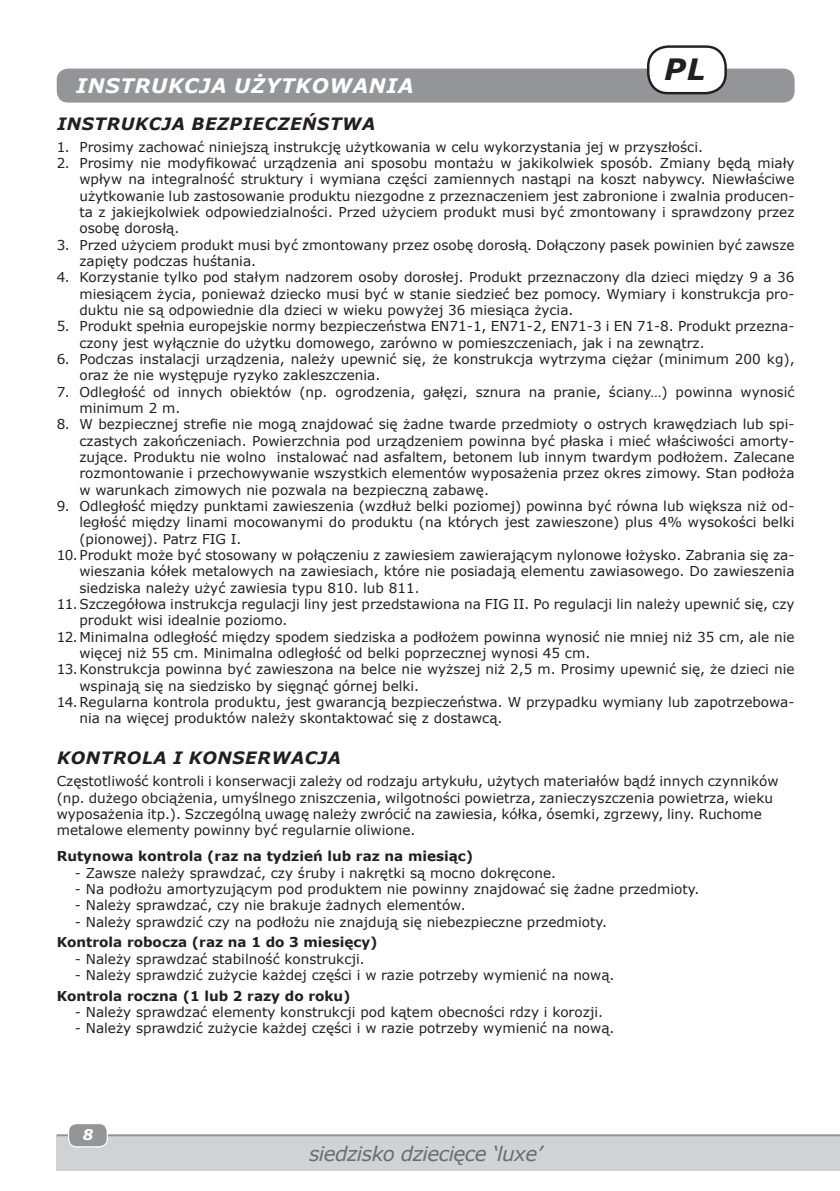
<style>
.page{position:relative;width:840px;height:1191px;background:#fff}
.page>*{position:absolute;margin:0;border:0;box-sizing:border-box;transform-origin:0 0}
.titel{font:italic 700 29.4px "Verdana";color:#231f20}
.titel_onderaan{font:italic 20px "Verdana";letter-spacing:-.03em;color:#6c6d70}
.witte_titel{font:italic 700 20px "Verdana";letter-spacing:.035em;color:#fff}
.titel-2{font:italic 700 17px "Verdana";letter-spacing:.035em;color:#231f20}
.t1{font:italic 700 14.6px "Verdana";color:#fff}
.inleidingstekst{font:13.6px/16.4px "Verdana";color:#231f20}
.standaard{font:13.6px "Verdana";color:#231f20}
.standaard-2{font:700 13.6px "Verdana";color:#231f20}
</style>
<div class="page">
<div style="left:57px;top:1135px;width:782px;height:35px;background:#d1d2d4"></div>
<hr style="left:57px;top:1134px;width:782px;height:2px;background:#939598">
<div style="left:68px;top:1123px;width:39px;height:23px;background:#939598;border-radius:8px"></div>
<div style="left:68px;top:1123px;width:40px;height:24px;border:1px solid #fff;border-radius:8px"></div>
<div style="left:57px;top:69px;width:737px;height:34px;background:#939598;border-radius:11px"></div>
<div style="left:647px;top:47px;width:78px;height:46px;background:#fff;border-radius:20px"></div>
<div style="left:646px;top:45px;width:80px;height:49px;border:2px solid #231f20;border-radius:20px"></div>
<p class="witte_titel" style="left:76px;top:72px;width:339px">INSTRUKCJA UŻYTKOWANIA</p>
<p class="titel" style="left:663px;top:48px;width:43px">PL</p>
<p class="titel-2" style="left:57px;top:112px;width:319px">INSTRUKCJA BEZPIECZEŃSTWA</p>
<p class="inleidingstekst" style="left:57px;top:138px;width:647px">1. Prosimy zachować niniejszą instrukcję użytkowania w celu wykorzystania jej w przyszłości.</p>
<p class="inleidingstekst" style="left:79px;top:155px;width:716px;text-align:justify;text-indent:-23px">2. Prosimy nie modyfikować urządzenia ani sposobu montażu w jakikolwiek sposób. Zmiany będą miały wpływ na integralność struktury i wymiana części zamiennych nastąpi na koszt nabywcy. Niewłaściwe użytkowanie lub zastosowanie produktu niezgodne z przeznaczeniem jest zabronione i zwalnia producen&shy;ta z jakiejkolwiek odpowiedzialności. Przed użyciem produkt musi być zmontowany i sprawdzony przez osobę dorosłą.</p>
<p class="inleidingstekst" style="left:79px;top:236px;width:716px;text-indent:-23px">3. Przed użyciem produkt musi być zmontowany przez osobę dorosłą. Dołączony pasek powinien być zawsze zapięty podczas huśtania.</p>
<p class="inleidingstekst" style="left:79px;top:269px;width:716px;text-align:justify;text-indent:-23px">4. Korzystanie tylko pod stałym nadzorem osoby dorosłej. Produkt przeznaczony dla dzieci między 9 a 36 miesiącem życia, ponieważ dziecko musi być w stanie siedzieć bez pomocy. Wymiary i konstrukcja pro&shy;duktu nie są odpowiednie dla dzieci w wieku powyżej 36 miesiąca życia.</p>
<p class="inleidingstekst" style="left:79px;top:318px;width:716px;text-indent:-23px">5. Produkt spełnia europejskie normy bezpieczeństwa EN71-1, EN71-2, EN71-3 i EN 71-8. Produkt przezna&shy;czony jest wyłącznie do użytku domowego, zarówno w pomieszczeniach, jak i na zewnątrz.</p>
<p class="inleidingstekst" style="left:79px;top:351px;width:716px;text-indent:-23px">6. Podczas instalacji urządzenia, należy upewnić się, że konstrukcja wytrzyma ciężar (minimum 200 kg), oraz że nie występuje ryzyko zakleszczenia.</p>
<p class="inleidingstekst" style="left:79px;top:383px;width:716px;text-indent:-23px">7. Odległość od innych obiektów (np. ogrodzenia, gałęzi, sznura na pranie, ściany…) powinna wynosić minimum 2 m.</p>
<p class="inleidingstekst" style="left:79px;top:416px;width:716px;text-align:justify;text-indent:-23px">8. W bezpiecznej strefie nie mogą znajdować się żadne twarde przedmioty o ostrych krawędziach lub spi&shy;czastych zakończeniach. Powierzchnia pod urządzeniem powinna być płaska i mieć właściwości amorty&shy;zujące. Produktu nie wolno instalować nad asfaltem, betonem lub innym twardym podłożem. Zalecane rozmontowanie i przechowywanie wszystkich elementów wyposażenia przez okres zimowy. Stan podłoża w warunkach zimowych nie pozwala na bezpieczną zabawę.</p>
<p class="inleidingstekst" style="left:79px;top:497px;width:716px;text-align:justify;text-indent:-23px">9. Odległość między punktami zawieszenia (wzdłuż belki poziomej) powinna być równa lub większa niż od&shy;ległość między linami mocowanymi do produktu (na których jest zawieszone) plus 4% wysokości belki (pionowej). Patrz FIG I.</p>
<p class="inleidingstekst" style="left:79px;top:546px;width:716px;text-align:justify;text-indent:-23px">10.Produkt może być stosowany w połączeniu z zawiesiem zawierającym nylonowe łożysko. Zabrania się za&shy;wieszania kółek metalowych na zawiesiach, które nie posiadają elementu zawiasowego. Do zawieszenia siedziska należy użyć zawiesia typu 810. lub 811.</p>
<p class="inleidingstekst" style="left:79px;top:595px;width:716px;text-indent:-23px">11.Szczegółowa instrukcja regulacji liny jest przedstawiona na FIG II. Po regulacji lin należy upewnić się, czy produkt wisi idealnie poziomo.</p>
<p class="inleidingstekst" style="left:79px;top:628px;width:716px;text-indent:-23px">12.Minimalna odległość między spodem siedziska a podłożem powinna wynosić nie mniej niż 35 cm, ale nie więcej niż 55 cm. Minimalna odległość od belki poprzecznej wynosi 45 cm.</p>
<p class="inleidingstekst" style="left:79px;top:661px;width:716px;text-indent:-23px">13.Konstrukcja powinna być zawieszona na belce nie wyższej niż 2,5 m. Prosimy upewnić się, że dzieci nie wspinają się na siedzisko by sięgnąć górnej belki.</p>
<p class="inleidingstekst" style="left:79px;top:693px;width:716px;text-indent:-23px">14.Regularna kontrola produktu, jest gwarancją bezpieczeństwa. W przypadku wymiany lub zapotrzebowa&shy;nia na więcej produktów należy skontaktować się z dostawcą.</p>
<p class="titel-2" style="left:57px;top:746px;width:285px">KONTROLA I KONSERWACJA</p>
<p class="inleidingstekst" style="left:57px;top:773px;width:722px">Częstotliwość kontroli i konserwacji zależy od rodzaju artykułu, użytych materiałów bądź innych czynników (np. dużego obciążenia, umyślnego zniszczenia, wilgotności powietrza, zanieczyszczenia powietrza, wieku wyposażenia itp.). Szczególną uwagę należy zwrócić na zawiesia, kółka, ósemki, zgrzewy, liny. Ruchome metalowe elementy powinny być regularnie oliwione.</p>
<p class="standaard-2" style="left:57px;top:847px;width:418px">Rutynowa kontrola (raz na tydzień lub raz na miesiąc)</p>
<p class="standaard" style="left:75px;top:863px;width:482px">- Zawsze należy sprawdzać, czy śruby i nakrętki są mocno dokręcone.</p>
<p class="standaard" style="left:75px;top:879px;width:625px">- Na podłożu amortyzującym pod produktem nie powinny znajdować się żadne przedmioty.</p>
<p class="standaard" style="left:75px;top:896px;width:392px">- Należy sprawdzać, czy nie brakuje żadnych elementów.</p>
<p class="standaard" style="left:75px;top:912px;width:533px">- Należy sprawdzić czy na podłożu nie znajdują się niebezpieczne przedmioty.</p>
<p class="standaard-2" style="left:57px;top:932px;width:322px">Kontrola robocza (raz na 1 do 3 miesięcy)</p>
<p class="standaard" style="left:75px;top:949px;width:291px">- Należy sprawdzać stabilność konstrukcji.</p>
<p class="standaard" style="left:75px;top:965px;width:540px">- Należy sprawdzić zużycie każdej części i w razie potrzeby wymienić na nową.</p>
<p class="standaard-2" style="left:57px;top:986px;width:295px">Kontrola roczna (1 lub 2 razy do roku)</p>
<p class="standaard" style="left:75px;top:1002px;width:529px">- Należy sprawdzać elementy konstrukcji pod kątem obecności rdzy i korozji.</p>
<p class="standaard" style="left:75px;top:1019px;width:540px">- Należy sprawdzić zużycie każdej części i w razie potrzeby wymienić na nową.</p>
<p class="t1" style="left:83px;top:1124px;width:12px">8</p>
<p class="titel_onderaan" style="left:309px;top:1140px;width:234px">siedzisko dziecięce ‘luxe’</p>
</div>
